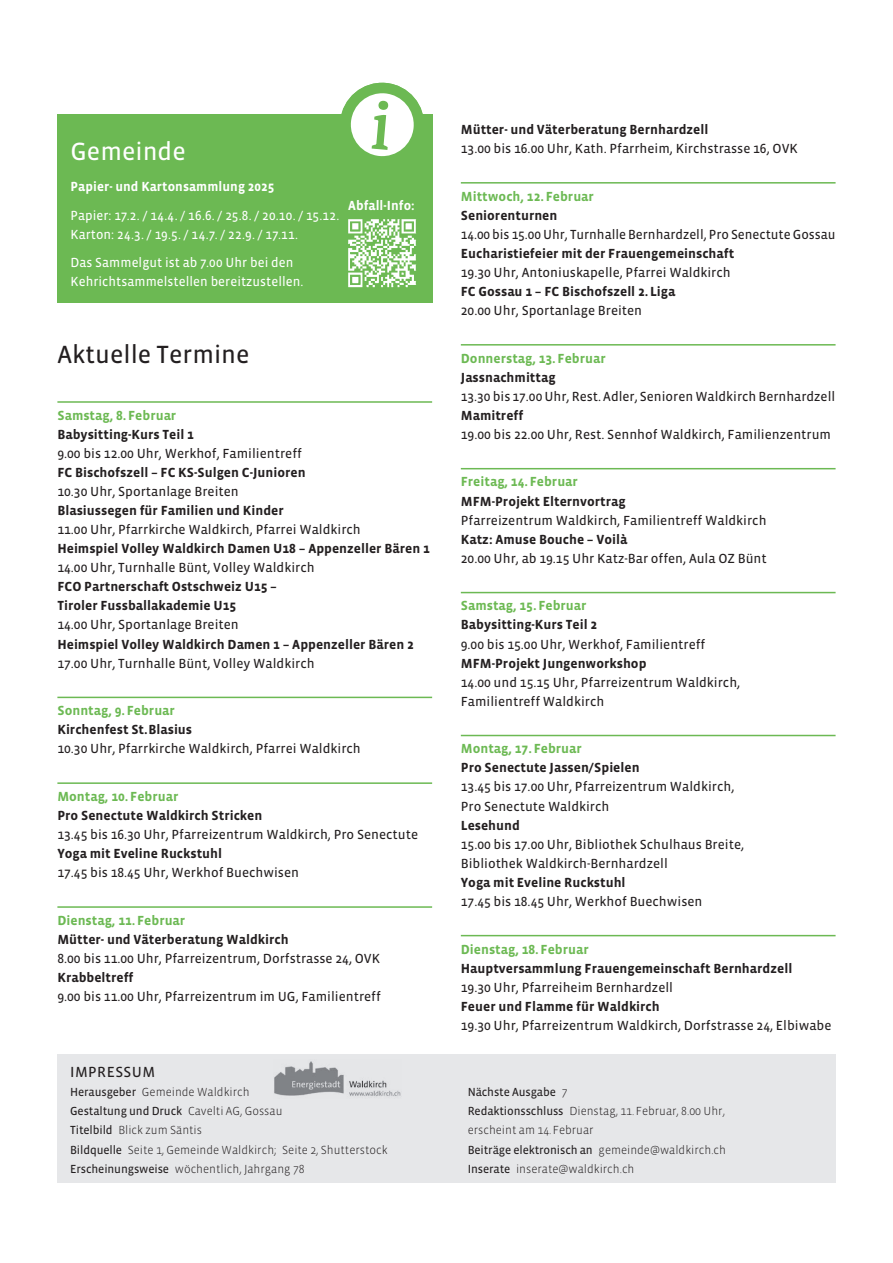
<style>
.page{position:relative;width:893px;height:1263px;background:#fff}
.page>*{position:absolute;margin:0;border:0;box-sizing:border-box;transform-origin:0 0}
.t1{font:25.5px "Vista Sans Reg";color:#231f20}
.t2{font:25.5px "Vista Sans Reg";color:#fff}
.t3{font:15px "Vista Sans Reg";letter-spacing:.03em;color:#231f20}
.t4{font:13.5px/19px "Vista Sans Reg";color:#231f20}
.t5{font:700 13.5px/19px "Vista Sans";color:#231f20}
.t6{font:700 13.5px "Vista Sans";color:#6cb953}
.t7{font:13.5px/19px "Vista Sans Reg";letter-spacing:.005em;color:#fff}
.t8{font:700 13.5px "Vista Sans";letter-spacing:.005em;color:#fff}
.t9{font:300 12px/19px "Vista Sans";color:#231f20}
.t10{font:12px "Vista Sans Reg";letter-spacing:-.01em;color:#231f20}
.s1{font-family:"Vista Sans Reg";font-weight:400}
.s2{font-family:"Vista Sans";font-weight:300}
</style>
<div class="page">
<div style="left:58px;top:114px;width:374px;height:189px;background:#6cb953"></div>
<svg style="left:341px;top:82px;width:82px;height:75px"></svg>
<img style="left:348px;top:219px;width:68px;height:69px">
<div style="left:57px;top:1054px;width:779px;height:128px;background:#e6e7e9"></div>
<img style="left:274px;top:1061px;width:127px;height:36px">
<hr style="left:461px;top:182px;width:375px;height:2px;background:#6cb953">
<hr style="left:461px;top:344px;width:375px;height:2px;background:#6cb953">
<hr style="left:461px;top:468px;width:375px;height:1px;background:#6cb953">
<hr style="left:461px;top:592px;width:375px;height:1px;background:#6cb953">
<hr style="left:461px;top:735px;width:375px;height:1px;background:#6cb953">
<hr style="left:461px;top:935px;width:375px;height:1px;background:#6cb953">
<hr style="left:57px;top:401px;width:375px;height:2px;background:#6cb953">
<hr style="left:57px;top:697px;width:375px;height:1px;background:#6cb953">
<hr style="left:57px;top:782px;width:375px;height:2px;background:#6cb953">
<hr style="left:57px;top:906px;width:375px;height:2px;background:#6cb953">
<h1 class="t2" style="left:71px;top:138px;width:117px">Gemeinde</h1>
<p class="t8" style="left:71px;top:180px;width:205px">Papier- und Kartonsammlung 2025</p>
<p class="t7" style="left:71px;top:206px;width:270px">Papier: 17.2. / 14.4. / 16.6. / 25.8. / 20.10. / 15.12.<br>Karton: 24.3. / 19.5. / 14.7. / 22.9. / 17.11.</p>
<p class="t7" style="left:71px;top:253px;width:235px">Das Sammelgut ist ab 7.00 Uhr bei den<br>Kehrichtsammelstellen bereitzustellen.</p>
<p class="t7" style="left:123px;top:225px;width:56px">01 243</p>
<p class="t7" style="left:198px;top:225px;width:139px">9 5 14 7 22 9. / 17.11.</p>
<p class="t8" style="left:348px;top:199px;width:68px">Abfall-Info:</p>
<h1 class="t1" style="left:57px;top:341px;width:194px">Aktuelle Termine</h1>
<p class="t6" style="left:57px;top:408px;width:120px">Samstag, 8.Februar</p>
<p class="t5" style="left:57px;top:425px;width:138px">Babysitting-Kurs Teil 1</p>
<p class="t4" style="left:57px;top:444px;width:246px">9.00 bis 12.00 Uhr, Werkhof, Familientreff</p>
<p class="t5" style="left:57px;top:463px;width:250px">FC Bischofszell – FC KS-Sulgen C-Junioren</p>
<p class="t4" style="left:57px;top:482px;width:183px">10.30 Uhr, Sportanlage Breiten</p>
<p class="t5" style="left:57px;top:501px;width:228px">Blasiussegen für Familien und Kinder</p>
<p class="t4" style="left:57px;top:520px;width:305px">11.00 Uhr, Pfarrkirche Waldkirch, Pfarrei Waldkirch</p>
<p class="t5" style="left:57px;top:539px;width:374px">Heimspiel Volley Waldkirch Damen U18 – Appenzeller Bären 1</p>
<p class="t4" style="left:57px;top:558px;width:259px">14.00 Uhr, Turnhalle Bünt, Volley Waldkirch</p>
<p class="t5" style="left:57px;top:577px;width:221px">FCO Partnerschaft Ostschweiz U15 –<br>Tiroler Fussballakademie U15</p>
<p class="t4" style="left:57px;top:616px;width:183px">14.00 Uhr, Sportanlage Breiten</p>
<p class="t5" style="left:57px;top:635px;width:358px">Heimspiel Volley Waldkirch Damen 1 – Appenzeller Bären 2</p>
<p class="t4" style="left:57px;top:654px;width:259px">17.00 Uhr, Turnhalle Bünt, Volley Waldkirch</p>
<p class="t6" style="left:57px;top:704px;width:119px">Sonntag, 9.Februar</p>
<p class="t5" style="left:57px;top:720px;width:136px">Kirchenfest St.Blasius</p>
<p class="t4" style="left:57px;top:740px;width:305px">10.30 Uhr, Pfarrkirche Waldkirch, Pfarrei Waldkirch</p>
<p class="t6" style="left:57px;top:789px;width:122px">Montag, 10.Februar</p>
<p class="t5" style="left:57px;top:806px;width:206px">Pro Senectute Waldkirch Stricken</p>
<p class="t4" style="left:57px;top:825px;width:362px">13.45 bis 16.30 Uhr, Pfarreizentrum Waldkirch, Pro Senectute</p>
<p class="t5" style="left:57px;top:844px;width:166px">Yoga mit Eveline Ruckstuhl</p>
<p class="t4" style="left:57px;top:863px;width:243px">17.45 bis 18.45 Uhr, Werkhof Buechwisen</p>
<p class="t6" style="left:57px;top:913px;width:129px">Dienstag, 11.Februar</p>
<p class="t5" style="left:57px;top:930px;width:233px">Mütter- und Väterberatung Waldkirch</p>
<p class="t4" style="left:57px;top:949px;width:324px">8.00 bis 11.00 Uhr, Pfarreizentrum, Dorfstrasse 24, OVK</p>
<p class="t5" style="left:57px;top:968px;width:78px">Krabbeltreff</p>
<p class="t4" style="left:57px;top:987px;width:325px">9.00 bis 11.00 Uhr, Pfarreizentrum im UG, Familientreff</p>
<p class="t3" style="left:70px;top:1064px;width:87px">IMPRESSUM</p>
<p class="t9" style="left:70px;top:1083px;width:181px"><span class="s1">Herausgeber</span> Gemeinde Waldkirch</p>
<p class="t10" style="left:70px;top:1105px;width:214px">Gestaltung und Druck <span class="s2">Cavelti AG, Gossau</span></p>
<p class="t9" style="left:70px;top:1121px;width:319px"><span class="s1">Titelbild</span> Blick zum Säntis<br><span class="s1">Bildquelle</span> Seite 1, Gemeinde Waldkirch; Seite 2, Shutterstock<br><span class="s1">Erscheinungsweise</span> wöchentlich, Jahrgang 78</p>
<p class="t5" style="left:461px;top:120px;width:249px">Mütter- und Väterberatung Bernhardzell</p>
<p class="t4" style="left:461px;top:139px;width:339px">13.00 bis 16.00 Uhr, Kath. Pfarrheim, Kirchstrasse 16, OVK</p>
<p class="t6" style="left:461px;top:189px;width:135px">Mittwoch, 12.Februar</p>
<p class="t5" style="left:461px;top:206px;width:98px">Seniorenturnen</p>
<p class="t4" style="left:461px;top:225px;width:376px">14.00 bis 15.00 Uhr, Turnhalle Bernhardzell, Pro Senectute Gossau</p>
<p class="t5" style="left:461px;top:244px;width:275px">Eucharistiefeier mit der Frauengemeinschaft</p>
<p class="t4" style="left:461px;top:263px;width:271px">19.30 Uhr, Antoniuskapelle, Pfarrei Waldkirch</p>
<p class="t5" style="left:461px;top:282px;width:216px">FC Gossau 1 – FC Bischofszell 2.Liga</p>
<p class="t4" style="left:461px;top:301px;width:183px">20.00 Uhr, Sportanlage Breiten</p>
<p class="t6" style="left:461px;top:351px;width:146px">Donnerstag, 13.Februar</p>
<p class="t5" style="left:461px;top:368px;width:96px">Jassnachmittag</p>
<p class="t4" style="left:461px;top:387px;width:376px">13.30 bis 17.00 Uhr, Rest. Adler, Senioren Waldkirch Bernhardzell</p>
<p class="t5" style="left:461px;top:406px;width:64px">Mamitreff</p>
<p class="t4" style="left:461px;top:425px;width:372px">19.00 bis 22.00 Uhr, Rest. Sennhof Waldkirch, Familienzentrum</p>
<p class="t6" style="left:461px;top:475px;width:119px">Freitag, 14.Februar</p>
<p class="t5" style="left:461px;top:492px;width:166px">MFM-Projekt Elternvortrag</p>
<p class="t4" style="left:461px;top:511px;width:307px">Pfarreizentrum Waldkirch, Familientreff Waldkirch</p>
<p class="t5" style="left:461px;top:530px;width:168px">Katz: Amuse Bouche – Voilà</p>
<p class="t4" style="left:461px;top:549px;width:307px">20.00 Uhr, ab 19.15 Uhr Katz-Bar offen, Aula OZ Bünt</p>
<p class="t6" style="left:461px;top:599px;width:127px">Samstag, 15.Februar</p>
<p class="t5" style="left:461px;top:616px;width:138px">Babysitting-Kurs Teil 2</p>
<p class="t4" style="left:461px;top:635px;width:246px">9.00 bis 15.00 Uhr, Werkhof, Familientreff</p>
<p class="t5" style="left:461px;top:654px;width:187px">MFM-Projekt Jungenworkshop</p>
<p class="t4" style="left:461px;top:673px;width:281px">14.00 und 15.15 Uhr, Pfarreizentrum Waldkirch,<br>Familientreff Waldkirch</p>
<p class="t6" style="left:461px;top:742px;width:122px">Montag, 17.Februar</p>
<p class="t5" style="left:461px;top:759px;width:180px">Pro Senectute Jassen/Spielen</p>
<p class="t4" style="left:461px;top:778px;width:275px">13.45 bis 17.00 Uhr, Pfarreizentrum Waldkirch,<br>Pro Senectute Waldkirch</p>
<p class="t5" style="left:461px;top:816px;width:61px">Lesehund</p>
<p class="t4" style="left:461px;top:835px;width:285px">15.00 bis 17.00 Uhr, Bibliothek Schulhaus Breite,<br>Bibliothek Waldkirch-Bernhardzell</p>
<p class="t5" style="left:461px;top:873px;width:166px">Yoga mit Eveline Ruckstuhl</p>
<p class="t4" style="left:461px;top:892px;width:243px">17.45 bis 18.45 Uhr, Werkhof Buechwisen</p>
<p class="t6" style="left:461px;top:942px;width:129px">Dienstag, 18.Februar</p>
<p class="t5" style="left:461px;top:959px;width:333px">Hauptversammlung Frauengemeinschaft Bernhardzell</p>
<p class="t4" style="left:461px;top:978px;width:214px">19.30 Uhr, Pfarreiheim Bernhardzell</p>
<p class="t5" style="left:461px;top:997px;width:200px">Feuer und Flamme für Waldkirch</p>
<p class="t4" style="left:461px;top:1016px;width:372px">19.30 Uhr, Pfarreizentrum Waldkirch, Dorfstrasse 24, Elbiwabe</p>
<p class="t10" style="left:468px;top:1086px;width:101px">Nächste Ausgabe <span class="s2">7</span></p>
<p class="t9" style="left:468px;top:1102px;width:259px"><span class="s1">Redaktionsschluss</span> Dienstag, 11.Februar, 8.00 Uhr, erscheint am 14.Februar</p>
<p class="t10" style="left:468px;top:1143px;width:260px">Beiträge elektronisch an <span class="s2">gemeinde@waldkirch.ch</span></p>
<p class="t9" style="left:468px;top:1159px;width:168px"><span class="s1">Inserate</span> inserate@waldkirch.ch</p>
</div>
